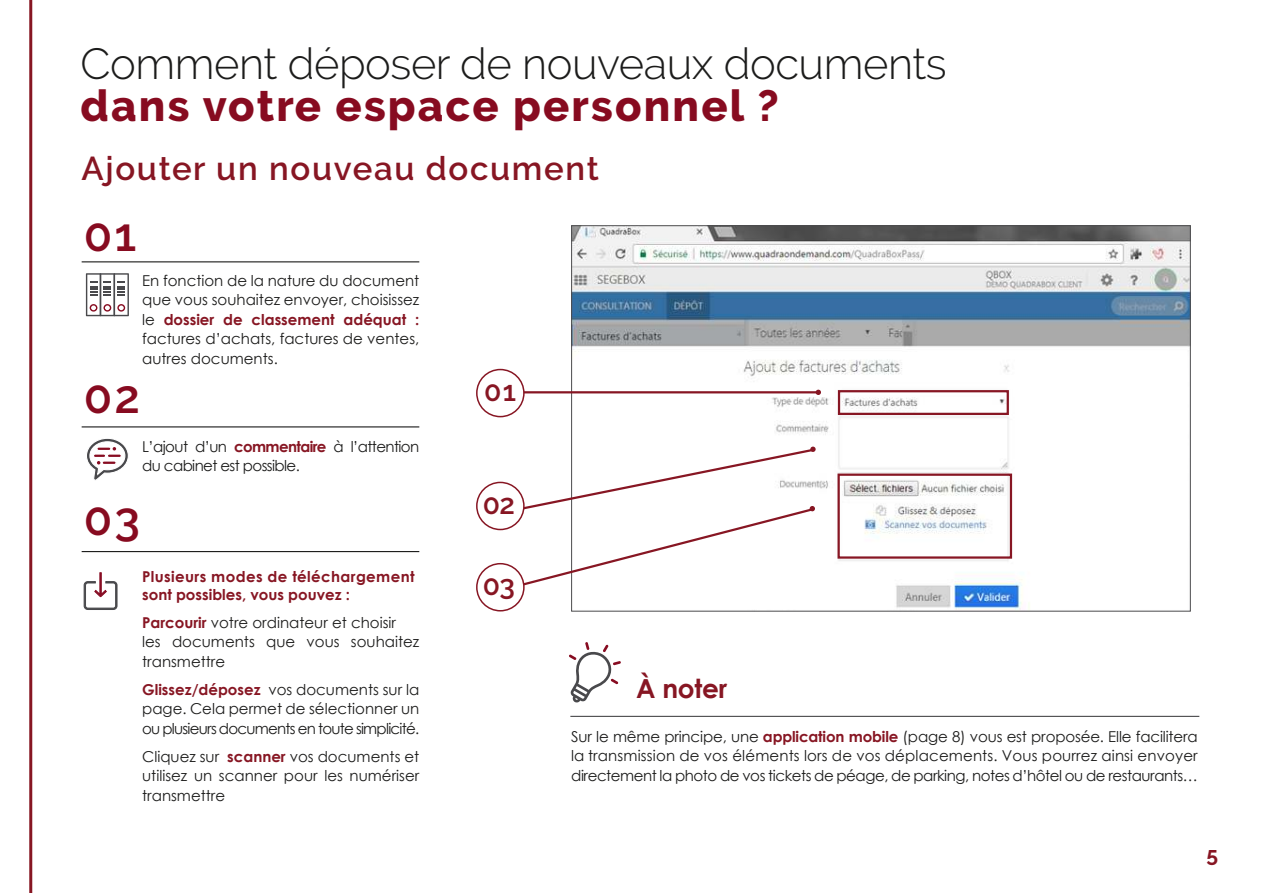
<style>
.page{position:relative;width:1263px;height:893px;background:#fff}
.page>*{position:absolute;margin:0;border:0;box-sizing:border-box;transform-origin:0 0}
.t1{font:600 46.5px "Raleway";color:#870b20}
.t2{font:300 43.5px "Raleway";letter-spacing:-.01em;color:#1c1c1b}
.t3{font:800 43.5px "Raleway";letter-spacing:.05em;color:#870b20}
.t4{font:600 33px "Raleway";letter-spacing:.05em;color:#871623}
.t5{font:600 28.2px "Raleway";color:#871623}
.t6{font:700 26.25px "Century Gothic";letter-spacing:-.01em;color:#871623}
.t7{font:700 21px "Raleway";color:#871623}
.t8{font:15px/19.5px "Century Gothic";color:#1c1c1b;text-align:justify}
.t9{font:15px/19.5px "Century Gothic";letter-spacing:-.04em;color:#1c1c1b}
.t10{font:700 15px/18px "Century Gothic";letter-spacing:.025em;color:#871623}
.s1{font-weight:700;color:#871623}
</style>
<div class="page">
<hr style="left:29px;top:0;width:3px;height:893px;background:#871623">
<img style="left:573px;top:227px;width:616px;height:382px">
<hr style="left:570px;top:716px;width:629px;height:1px;background:#4b4b4d">
<hr style="left:521px;top:391px;width:296px;height:2px;background:#871623">
<div style="left:477px;top:370px;width:47px;height:47px;background:#fff;border-radius:50%"></div>
<div style="left:476px;top:369px;width:49px;height:48px;border:2px solid #871623;border-radius:50%"></div>
<svg style="left:816px;top:390px;width:5px;height:5px"></svg>
<div style="left:476px;top:482px;width:49px;height:48px;border:2px solid #871623;border-radius:50%"></div>
<div style="left:476px;top:563px;width:49px;height:48px;border:2px solid #871623;border-radius:50%"></div>
<svg style="left:506px;top:447px;width:310px;height:143px"></svg>
<div style="left:838px;top:390px;width:171px;height:25px;border:2px solid #871623"></div>
<div style="left:837px;top:474px;width:175px;height:85px;border:2px solid #871623"></div>
<hr style="left:82px;top:261px;width:337px;height:1px;background:#1c1c1b">
<svg style="left:86px;top:273px;width:43px;height:43px"></svg>
<hr style="left:82px;top:426px;width:337px;height:1px;background:#1c1c1b">
<svg style="left:87px;top:438px;width:41px;height:42px"></svg>
<div style="left:93px;top:453px;width:13px;height:5px;border:1px solid #fff;border-radius:2px"></div>
<hr style="left:82px;top:551px;width:337px;height:1px;background:#1c1c1b">
<svg style="left:83px;top:572px;width:35px;height:38px"></svg>
<svg style="left:569px;top:642px;width:52px;height:61px"></svg>
<h2 class="t2" style="left:81px;top:47px;width:868px">Comment déposer de nouveaux documents</h2>
<h2 class="t3" style="left:81px;top:89px;width:700px">dans votre espace personnel ?</h2>
<h3 class="t4" style="left:82px;top:156px;width:519px">Ajouter un nouveau document</h3>
<h1 class="t1" style="left:84px;top:217px;width:54px">01</h1>
<p class="t8" style="left:142px;top:272px;width:279px">En fonction de la nature du document que vous souhaitez envoyer, choisissez le <span class="s1">dossier de classement adéquat : </span>factures d’achats, factures de ventes, autres documents.</p>
<h1 class="t1" style="left:84px;top:379px;width:58px">02</h1>
<p class="t9" style="left:142px;top:437px;width:279px">L’ajout d’un <span class="s1">commentaire</span> à l’attention du cabinet est possible.</p>
<h1 class="t1" style="left:84px;top:501px;width:58px">03</h1>
<p class="t10" style="left:142px;top:568px;width:274px">Plusieurs modes de téléchargement sont possibles, vous pouvez :</p>
<p class="t8" style="left:142px;top:614px;width:279px;text-align:left"><span class="s1">Parcourir</span> votre ordinateur et choisir<br>les documents que vous souhaitez transmettre</p>
<p class="t8" style="left:142px;top:681px;width:279px"><span class="s1">Glissez/déposez</span> vos documents sur la page. Cela permet de sélectionner un ou plusieurs documents en toute simplicité.</p>
<p class="t8" style="left:142px;top:748px;width:279px">Cliquez sur <span class="s1">scanner</span> vos documents et utilisez un scanner pour les numériser transmettre</p>
<h3 class="t5" style="left:484px;top:380px;width:33px">01</h3>
<h3 class="t5" style="left:483px;top:494px;width:34px">02</h3>
<h3 class="t5" style="left:483px;top:575px;width:34px">03</h3>
<h3 class="t6" style="left:636px;top:676px;width:92px">À noter</h3>
<p class="t8" style="left:571px;top:726px;width:628px">Sur le même principe, une <span class="s1">application mobile</span> (page 8) vous est proposée. Elle facilitera la transmission de vos éléments lors de vos déplacements. Vous pourrez ainsi envoyer directement la photo de vos tickets de péage, de parking, notes d’hôtel ou de restaurants…</p>
<h3 class="t7" style="left:1206px;top:846px;width:13px">5</h3>
</div>
